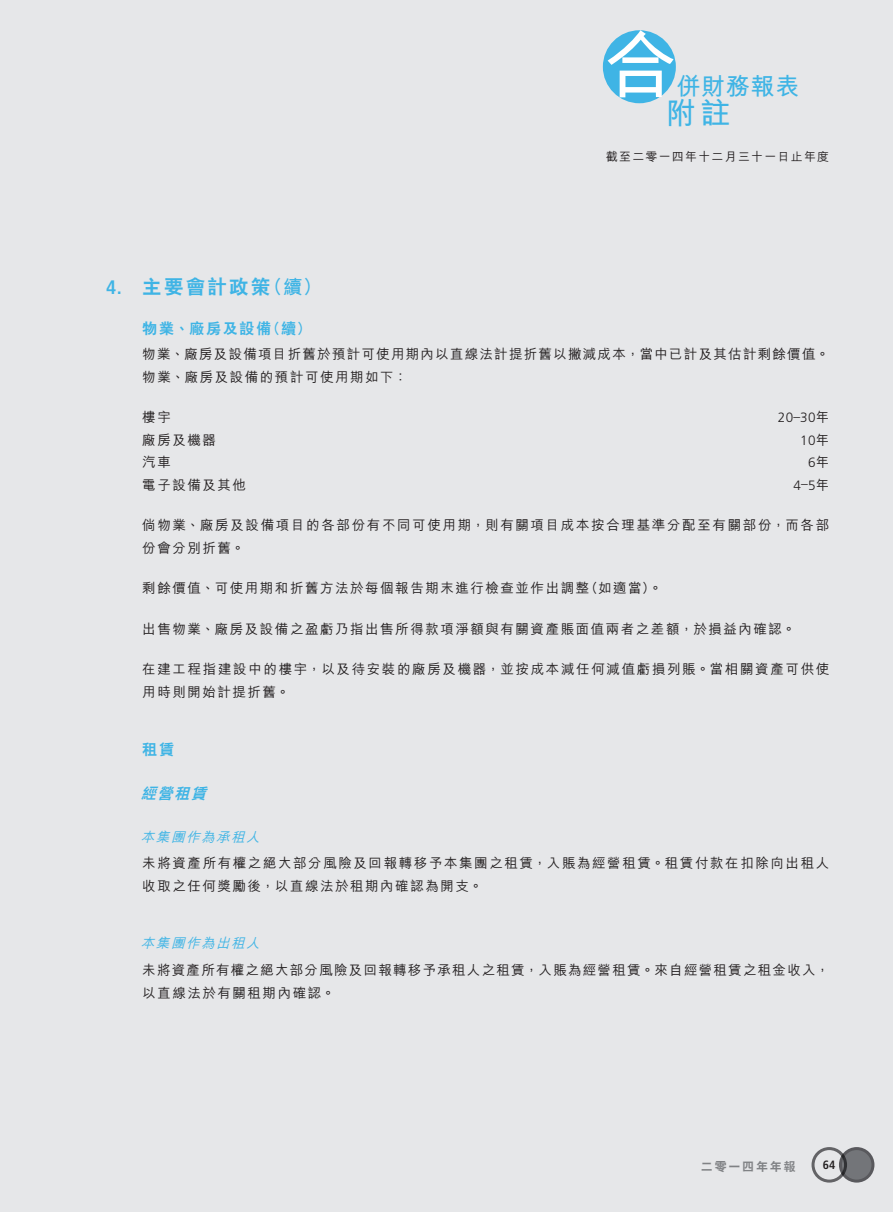
<style>
.page{position:relative;width:893px;height:1212px;background:#e6e7e9}
.page>*{position:absolute;margin:0;border:0;box-sizing:border-box;transform-origin:0 0}
.t1{font:700 72px "M Hei HK";color:#fff}
.t2{font:700 30px "M Hei HK";color:#3fb4e5}
.t3{font:700 24px "M Hei HK";letter-spacing:.03em;color:#3fb4e5}
._03_H1{font:800 19.5px "C Hei 2 HK";letter-spacing:.115em;color:#3fb4e5}
._03_H1-2{font:700 19.5px "M Hei HK";color:#3fb4e5}
._03_H1-3{font:700 condensed 19.5px "Frutiger LT Std";color:#3fb4e5}
._04___H2{font:800 15px "C Hei 2 HK";letter-spacing:.115em;color:#3fb4e5}
._05_____H3{font:italic 800 15px "C Hei 2 HK";color:#3fb4e5}
._12___P2{font:500 13.5px/22.5px "M Hei HK";letter-spacing:.115em;color:#231f20}
._12___P2-2{font:500 13.5px/22.5px "M Hei HK";letter-spacing:.095em;color:#231f20}
._06_______H4{font:italic 500 13.5px "M Hei HK";color:#3fb4e5}
._12___P2-3{font:300 13.5px "Frutiger LT Std";color:#231f20}
.t4{font:500 12px "M Hei HK";letter-spacing:.1em;color:#231f20}
.t5{font:800 12px "C Hei 2 HK";letter-spacing:.15em;color:#808285}
.t6{font:700 condensed 12px "Frutiger LT Std";color:#231f20}
.s1{font-family:"M Hei HK";font-weight:500}
.s2{font-family:"Frutiger LT Std";font-weight:300}
</style>
<div class="page">
<div style="left:811px;top:1147px;width:36px;height:35px;border:3px solid #636366;border-radius:50%"></div>
<svg style="left:840px;top:1148px;width:33px;height:33px"></svg>
<div style="left:839px;top:1147px;width:35px;height:35px;border:3px solid #636366;border-radius:50%"></div>
<div style="left:603px;top:30px;width:73px;height:73px;background:#3fb4e5;border-radius:50%"></div>
<h1 class="t1" style="left:605px;top:14px;width:73px">合</h1>
<h3 class="t3" style="left:676px;top:68px;width:125px">併財務報表</h3>
<h2 class="t2" style="left:666px;top:91px;width:66px">附註</h2>
<p class="t4" style="left:606px;top:147px;width:225px">截至二零一四年十二月三十一日止年度</p>
<p class="_03_H1-3" style="left:106px;top:275px;width:17px">4.</p>
<p class="_03_H1" style="left:142px;top:274px;width:130px">主要會計政策</p>
<p class="_03_H1-2" style="left:263px;top:272px;width:61px">（續(</p>
<p class="_04___H2" style="left:142px;top:318px;width:130px">物業、廠房及設備</p>
<p class="_12___P2-2" style="left:142px;top:342px;width:688px">物業、廠房及設備項目折舊於預計可使用期內以直線法計提折舊以撇減成本，當中已計及其估計剩餘價值。物業、廠房及設備的預計可使用期如下：</p>
<p class="_12___P2-3" style="left:800px;top:410px;width:30px">30<span class="s1">年</span></p>
<p class="_04___H2" style="left:266px;top:318px;width:47px">（續(</p>
<p class="_12___P2" style="left:142px;top:405px;width:30px">樓宇</p>
<p class="_12___P2-3" style="left:778px;top:410px;width:17px">20</p>
<p class="_12___P2-3" style="left:793px;top:408px;width:8px">–</p>
<p class="_12___P2" style="left:142px;top:427px;width:75px">廠房及機器</p>
<p class="_12___P2" style="left:142px;top:450px;width:30px">汽車</p>
<p class="_12___P2-3" style="left:800px;top:432px;width:30px">10<span class="s1">年</span></p>
<p class="_12___P2" style="left:808px;top:450px;width:23px">年<span class="s2">6</span></p>
<p class="_12___P2" style="left:142px;top:472px;width:105px">電子設備及其他</p>
<p class="_12___P2" style="left:142px;top:513px;width:688px">倘物業、廠房及設備項目的各部份有不同可使用期，則有關項目成本按合理基準分配至有關部份，而各部份會分別折舊。</p>
<p class="_12___P2" style="left:584px;top:576px;width:79px">（如適當。(</p>
<p class="_12___P2-3" style="left:793px;top:477px;width:37px"><span class="s1">年</span>5–4</p>
<p class="_12___P2" style="left:142px;top:576px;width:448px">剩餘價值、可使用期和折舊方法於每個報告期末進行檢查並作出調整</p>
<p class="_12___P2" style="left:142px;top:616px;width:655px">出售物業、廠房及設備之盈虧乃指出售所得款項淨額與有關資產賬面值兩者之差額，於損益內確認。</p>
<p class="_12___P2" style="left:142px;top:657px;width:689px">在建工程指建設中的樓宇，以及待安裝的廠房及機器，並按成本減任何減值虧損列賬。當相關資產可供使用時則開始計提折舊。</p>
<p class="_04___H2" style="left:142px;top:740px;width:33px">租賃</p>
<p class="_05_____H3" style="left:141px;top:783px;width:72px">經營租賃</p>
<p class="_06_______H4" style="left:141px;top:827px;width:125px">本集團作為承租人</p>
<p class="_12___P2" style="left:142px;top:851px;width:688px">未將資產所有權之絕大部分風險及回報轉移予本集團之租賃，入賬為經營租賃。租賃付款在扣除向出租人收取之任何獎勵後，以直線法於租期內確認為開支。</p>
<p class="_06_______H4" style="left:141px;top:933px;width:125px">本集團作為出租人</p>
<p class="_12___P2-2" style="left:142px;top:958px;width:688px">未將資產所有權之絕大部分風險及回報轉移予承租人之租賃，入賬為經營租賃。來自經營租賃之租金收入，以直線法於有關租期內確認。</p>
<p class="t5" style="left:701px;top:1158px;width:96px">二零一四年年報</p>
<p class="t6" style="left:823px;top:1158px;width:14px">64</p>
</div>
